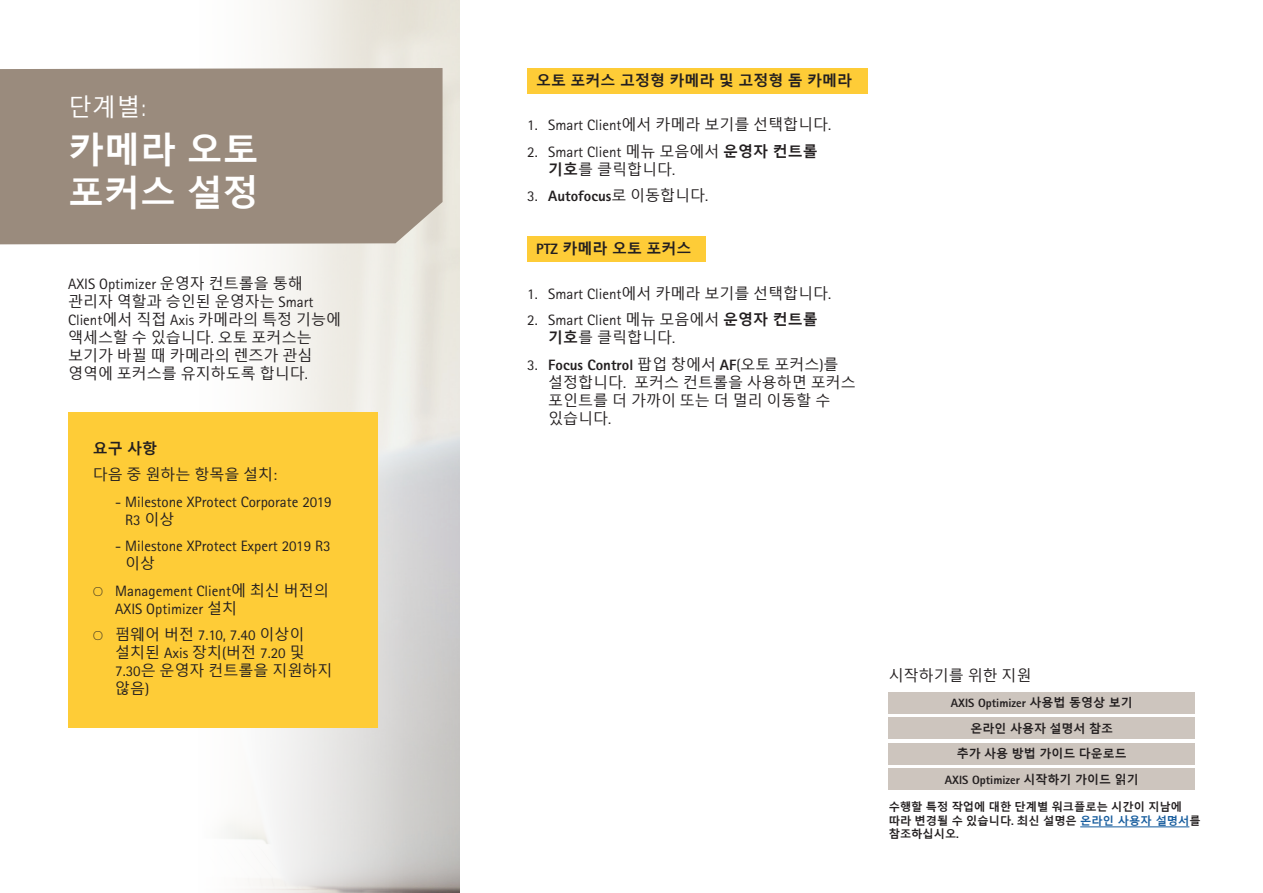
<style>
.page{position:relative;width:1263px;height:893px;background:#fff}
.page>*{position:absolute;margin:0;border:0;box-sizing:border-box;transform-origin:0 0}
.t1{font:700 36px/43.2px "Malgun Gothic";color:#fff}
.t2{font:24px "Malgun Gothic";color:#fff}
.t3{font:15px/18px "Malgun Gothic";color:#231f20}
.t4{font:15px/18px "Rotis Sans Serif Pro";color:#231f20}
.t5{font:700 15px "Malgun Gothic";color:#231f20}
.t6{font:800 15px "Rotis Sans Serif Pro";color:#231f20}
.t7{font:800 12px "Rotis Sans Serif Pro";color:#231f20}
.t8{font:700 12px "Malgun Gothic";color:#231f20}
.t9{font:700 11.25px/13.5px "Malgun Gothic";color:#231f20}
.s1{font-family:"Lubalin Graph ECG"}
.s2{font-family:"Rotis Sans Serif Pro"}
.s3{font-family:"Malgun Gothic"}
.s4{font-family:"Karbon";font-weight:300}
.s5{font-family:"Malgun Gothic";font-weight:700}
.s6{font-weight:400}
.s7{font-family:"Malgun Gothic";font-weight:400}
.s8{font-family:"Rotis Sans Serif Pro";font-weight:800}
.s9{color:#175d9e}
</style>
<div class="page">
<img style="left:226px;top:0;width:234px;height:893px">
<div style="left:68px;top:412px;width:309px;height:316px;background:#fecc37"></div>
<div style="left:527px;top:68px;width:341px;height:26px;background:#fecc37"></div>
<div style="left:527px;top:236px;width:179px;height:25px;background:#fecc37"></div>
<div style="left:0;top:68px;width:443px;height:176px;background:#9a8b7d"></div>
<div style="left:889px;top:718px;width:306px;height:21px;background:#cdc5be"></div>
<div style="left:889px;top:743px;width:306px;height:22px;background:#cdc5be"></div>
<div style="left:889px;top:692px;width:306px;height:21px;background:#cdc5be"></div>
<div style="left:889px;top:769px;width:306px;height:21px;background:#cdc5be"></div>
<hr style="left:1080px;top:826px;width:109px;height:1px;background:#175d9e">
<p class="t2" style="left:68px;top:94px;width:81px">단계별<span class="s1">:</span></p>
<p class="t1" style="left:68px;top:128px;width:192px">카메라 오토 포커스 설정</p>
<p class="t3" style="left:68px;top:275px;width:275px"><span class="s2">AXIS Optimizer</span> 운영자 컨트롤을 통해 관리자 역할과 승인된 운영자는 <span class="s2">Smart<br>Client</span>에서 직접 <span class="s2">Axis</span> 카메라의 특정 기능에 액세스할 수 있습니다<span class="s2">.</span> 오토 포커스는 보기가 바뀔 때 카메라의 렌즈가 관심 영역에 포커스를 유지하도록 합니다<span class="s2">.</span></p>
<p class="t5" style="left:93px;top:439px;width:66px">요구 사항</p>
<p class="t3" style="left:93px;top:466px;width:186px">다음 중 원하는 항목을 설치<span class="s2">:</span></p>
<p class="t4" style="left:125px;top:493px;width:208px;text-indent:-10px">- Milestone XProtect Corporate 2019<br>R3 <span class="s3">이상</span></p>
<p class="t4" style="left:125px;top:537px;width:207px;text-indent:-10px">- Milestone XProtect Expert 2019 R3 <span class="s3">이상</span></p>
<p class="t4" style="left:115px;top:582px;width:215px;text-indent:-23px"><span class="s4">O</span> Management Client<span class="s3">에 최신 버전의<br></span>AXIS Optimizer <span class="s3">설치</span></p>
<p class="t3" style="left:115px;top:626px;width:219px;text-indent:-23px"><span class="s4">O</span> 펌웨어 버전 <span class="s2">7.10, 7.40</span> 이상이 설치된 <span class="s2">Axis</span> 장치<span class="s2">(</span>버전 <span class="s2">7.20</span> 및<br><span class="s2">7.30</span>은 운영자 컨트롤을 지원하지 않음<span class="s2">)</span></p>
<p class="t5" style="left:536px;top:71px;width:318px">오토 포커스 고정형 카메라 및 고정형 돔 카메라</p>
<p class="t4" style="left:527px;top:116px;width:306px">1. Smart Client<span class="s3">에서 카메라 보기를 선택합니다</span>.</p>
<p class="t4" style="left:548px;top:143px;width:271px;text-indent:-21px">2. Smart Client <span class="s3">메뉴 모음에서</span> <span class="s5">운영자 컨트롤 기호</span><span class="s3">를 클릭합니다</span>.</p>
<p class="t6" style="left:527px;top:187px;width:182px"><span class="s6">3.</span> Autofocus<span class="s7">로 이동합니다</span><span class="s6">.</span></p>
<p class="t5" style="left:536px;top:240px;width:157px"><span class="s8">PTZ</span> 카메라 오토 포커스</p>
<p class="t4" style="left:527px;top:285px;width:306px">1. Smart Client<span class="s3">에서 카메라 보기를 선택합니다</span>.</p>
<p class="t4" style="left:548px;top:311px;width:271px;text-indent:-21px">2. Smart Client <span class="s3">메뉴 모음에서</span> <span class="s5">운영자 컨트롤 기호</span><span class="s3">를 클릭합니다</span>.</p>
<p class="t3" style="left:548px;top:356px;width:309px;text-indent:-21px"><span class="s2">3.</span> <span class="s8">Focus Control</span> 팝업 창에서 <span class="s8">AF</span><span class="s2">(</span>오토 포커스<span class="s2">)</span>를 설정합니다<span class="s2">.</span> 포커스 컨트롤을 사용하면 포커스 포인트를 더 가까이 또는 더 멀리 이동할 수 있습니다<span class="s2">.</span></p>
<p class="t3" style="left:889px;top:666px;width:144px">시작하기를 위한 지원</p>
<p class="t7" style="left:951px;top:695px;width:183px">AXIS Optimizer <span class="s5">사용법 동영상 보기</span></p>
<p class="t8" style="left:970px;top:721px;width:144px">온라인 사용자 설명서 참조</p>
<p class="t8" style="left:957px;top:747px;width:172px">추가 사용 방법 가이드 다운로드</p>
<p class="t7" style="left:945px;top:772px;width:195px">AXIS Optimizer <span class="s5">시작하기 가이드 읽기</span></p>
<p class="t9" style="left:889px;top:800px;width:313px">수행할 특정 작업에 대한 단계별 워크플로는 시간이 지남에 따라 변경될 수 있습니다<span class="s2">.</span> 최신 설명은 <span class="s9">온라인 사용자 설명서</span>를 참조하십시오<span class="s2">.</span></p>
</div>
